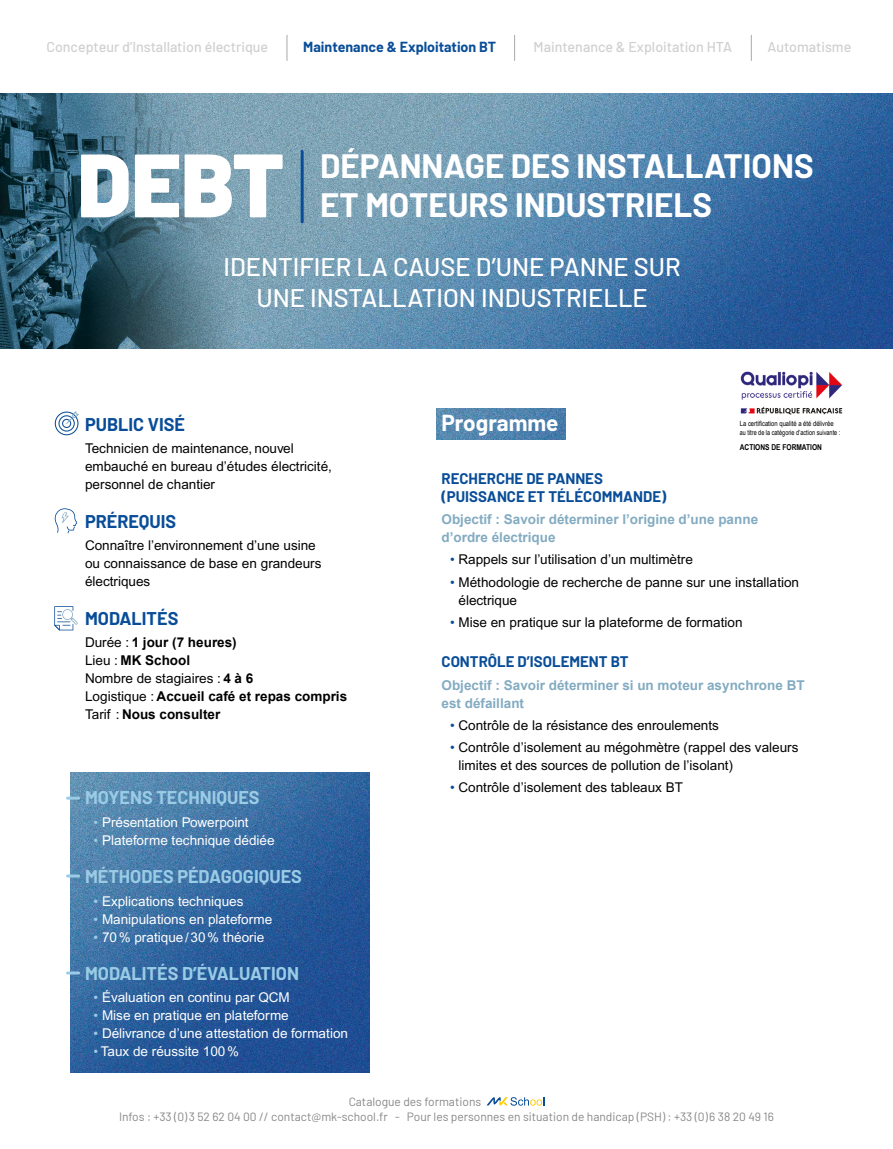
<style>
.page{position:relative;width:893px;height:1149px;background:#fff}
.page>*{position:absolute;margin:0;border:0;box-sizing:border-box;transform-origin:0 0}
.t1{font:900 89.7px "Barlow";color:#fff}
.t2{font:700 33px/39.6px "Barlow";color:#fff}
.t3{font:500 25.5px/30.6px "Barlow";color:#fff;text-align:center}
.t4{font:700 22.5px "Barlow";color:#fff}
.t5{font:700 18px "Barlow";color:#9bcce6}
.t6{font:700 18px "Barlow";color:#094d98}
.t7{font:700 15px/18px "Barlow";color:#094d98}
.t8{font:500 14.25px "Barlow";color:#d0d0d0}
.t9{font:700 14.25px "Barlow";color:#094d98}
.t10{font:13.5px/18px "Arial";color:#000}
.t11{font:13.5px "Arial";color:#fff}
.t12{font:700 13.5px/18px "Arial";color:#83abc1}
.t13{font:700 13.5px/18px "Arial";color:#000}
.t14{font:12px/15.6px "Barlow";color:#878787}
.t15{font:700 8.1px "Arial Narrow";color:#000}
.t16{font:7.2px/8.6px "Arial Narrow";color:#000}
.s1{font-weight:400}
.s2{color:#9bcce6}
.s3{color:#094d98}
</style>
<div class="page">
<img style="left:237px;top:94px;width:656px;height:255px">
<svg style="left:514px;top:35px;width:1px;height:25px"></svg>
<svg style="left:751px;top:35px;width:1px;height:25px"></svg>
<svg style="left:286px;top:35px;width:1px;height:25px"></svg>
<svg style="left:486px;top:1097px;width:58px;height:9px"></svg>
<img style="left:740px;top:371px;width:103px;height:44px">
<img style="left:0;top:94px;width:237px;height:255px">
<img style="left:70px;top:772px;width:300px;height:299px">
<img style="left:436px;top:408px;width:130px;height:31px">
<hr style="left:301px;top:151px;width:3px;height:71px;background:#094d98">
<svg style="left:67px;top:796px;width:12px;height:3px"></svg>
<svg style="left:67px;top:874px;width:12px;height:3px"></svg>
<svg style="left:67px;top:971px;width:12px;height:3px"></svg>
<svg style="left:54px;top:508px;width:23px;height:25px"></svg>
<svg style="left:54px;top:606px;width:24px;height:24px"></svg>
<div style="left:58px;top:415px;width:17px;height:16px;border:1px solid #094d98;border-radius:50%"></div>
<div style="left:62px;top:419px;width:9px;height:9px;border:1px solid #094d98;border-radius:50%"></div>
<div style="left:55px;top:411px;width:23px;height:24px;border:1px solid #094d98;border-radius:50%"></div>
<svg style="left:66px;top:411px;width:13px;height:13px"></svg>
<p class="t8" style="left:46px;top:36px;width:223px">Concepteur d’Installation électrique</p>
<p class="t9" style="left:303px;top:36px;width:194px">Maintenance &amp; Exploitation BT</p>
<p class="t8" style="left:534px;top:36px;width:200px">Maintenance &amp; Exploitation HTA</p>
<p class="t8" style="left:767px;top:36px;width:85px">Automatisme</p>
<h1 class="t1" style="left:78px;top:117px;width:208px">DEBT</h1>
<h2 class="t2" style="left:320px;top:143px;width:495px">DÉPANNAGE DES INSTALLATIONS<br>ET MOTEURS INDUSTRIELS</h2>
<h3 class="t3" style="left:223px;top:249px;width:459px">IDENTIFIER LA CAUSE D’UNE PANNE SUR<br>UNE INSTALLATION INDUSTRIELLE</h3>
<h3 class="t6" style="left:85px;top:411px;width:101px">PUBLIC VISÉ</h3>
<p class="t10" style="left:85px;top:439px;width:248px">Technicien de maintenance, nouvel embauché en bureau d’études électricité, personnel de chantier</p>
<h3 class="t6" style="left:85px;top:508px;width:93px">PRÉREQUIS</h3>
<p class="t10" style="left:85px;top:536px;width:238px">Connaître l’environnement d’une usine ou connaissance de base en grandeurs électriques</p>
<h3 class="t6" style="left:85px;top:604px;width:95px">MODALITÉS</h3>
<p class="t13" style="left:85px;top:633px;width:264px"><span class="s1">Durée :</span> 1 jour (7 heures)<br><span class="s1">Lieu :</span> MK School<br><span class="s1">Nombre de stagiaires :</span> 4 à 6<br><span class="s1">Logistique :</span> Accueil café et repas compris<br><span class="s1">Tarif :</span> Nous consulter</p>
<h3 class="t5" style="left:85px;top:784px;width:176px">MOYENS TECHNIQUES</h3>
<p class="t11" style="left:94px;top:813px;width:157px"><span class="s2">•</span> Présentation Powerpoint</p>
<p class="t11" style="left:94px;top:831px;width:183px"><span class="s2">•</span> Plateforme technique dédiée</p>
<h3 class="t5" style="left:85px;top:863px;width:218px">MÉTHODES PÉDAGOGIQUES</h3>
<p class="t11" style="left:94px;top:892px;width:151px"><span class="s2">•</span> Explications techniques</p>
<p class="t11" style="left:94px;top:910px;width:180px"><span class="s2">•</span> Manipulations en plateforme</p>
<p class="t11" style="left:94px;top:928px;width:172px"><span class="s2">•</span> 70% pratique/30% théorie</p>
<h3 class="t5" style="left:85px;top:960px;width:215px">MODALITÉS D’ÉVALUATION</h3>
<p class="t11" style="left:94px;top:989px;width:198px"><span class="s2">•</span> Évaluation en continu par QCM</p>
<p class="t11" style="left:94px;top:1007px;width:197px"><span class="s2">•</span> Mise en pratique en plateforme</p>
<p class="t11" style="left:94px;top:1025px;width:256px"><span class="s2">•</span> Délivrance d’une attestation de formation</p>
<p class="t11" style="left:94px;top:1043px;width:147px"><span class="s2">•</span> Taux de réussite 100%</p>
<h3 class="t4" style="left:442px;top:406px;width:118px">Programme</h3>
<p class="t7" style="left:442px;top:468px;width:226px">RECHERCHE DE PANNES (PUISSANCE ET TÉLÉCOMMANDE)</p>
<p class="t12" style="left:442px;top:510px;width:318px">Objectif : Savoir déterminer l’origine d’une panne d’ordre électrique</p>
<p class="t10" style="left:450px;top:550px;width:244px"><span class="s3">•</span> Rappels sur l’utilisation d’un multimètre</p>
<p class="t10" style="left:458px;top:573px;width:342px;text-indent:-8px"><span class="s3">•</span> Méthodologie de recherche de panne sur une installation électrique</p>
<p class="t10" style="left:450px;top:613px;width:294px"><span class="s3">•</span> Mise en pratique sur la plateforme de formation</p>
<p class="t7" style="left:442px;top:651px;width:188px">CONTRÔLE D’ISOLEMENT BT</p>
<p class="t12" style="left:442px;top:676px;width:365px">Objectif : Savoir déterminer si un moteur asynchrone BT est défaillant</p>
<p class="t10" style="left:450px;top:716px;width:270px"><span class="s3">•</span> Contrôle de la résistance des enroulements</p>
<p class="t10" style="left:458px;top:738px;width:342px;text-indent:-8px"><span class="s3">•</span> Contrôle d’isolement au mégohmètre (rappel des valeurs limites et des sources de pollution de l’isolant)</p>
<p class="t10" style="left:450px;top:778px;width:234px"><span class="s3">•</span> Contrôle d’isolement des tableaux BT</p>
<p class="t16" style="left:740px;top:419px;width:102px">La certification qualité a été délivrée au titre de la catégorie d’action suivante :</p>
<p class="t15" style="left:740px;top:440px;width:84px">ACTIONS DE FORMATION</p>
<p class="t14" style="left:119px;top:1092px;width:656px;text-indent:230px">Catalogue des formations<br>Infos : +33 (0)3 52 62 04 00 // contact@mk-school.fr - Pour les personnes en situation de handicap (PSH) : +33 (0)6 38 20 49 16</p>
</div>
